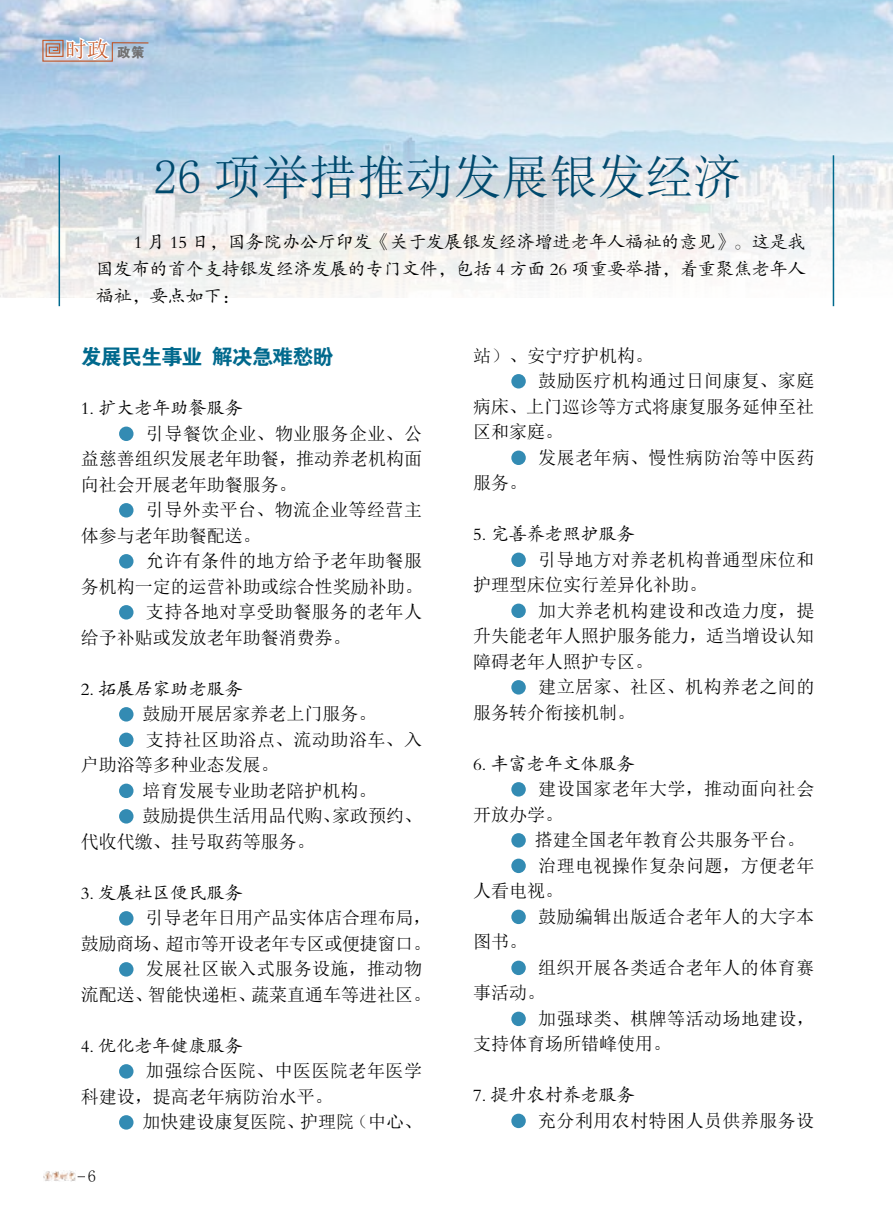
<style>
.page{position:relative;width:893px;height:1212px;background:#fff}
.page>*{position:absolute;margin:0;border:0;box-sizing:border-box;transform-origin:0 0}
.t1{font:48px "Sim Sun";color:#00496d}
.t2{font:21.6px "Sim Sun";color:#c45727}
.t3{font:21px "FZDHTK GBK1 0";letter-spacing:-.04em;color:#00698d}
.t4{font:18px/25.5px "Sim Sun";color:#000;text-align:justify}
.t5{font:18px/25.5px "Sim Sun";letter-spacing:.025em;color:#000}
.t6{font:18px/27px "FZKTK GBK1 0";color:#000;text-align:justify}
.t7{font:18px/25.5px "Sim Sun";letter-spacing:.03em;color:#000}
.t8{font:18px "Sim Sun";letter-spacing:-.02em;color:#000}
.t9{font:16.5px "Sim Sun";color:#000}
.s1{font-family:"FZDHTK GBK1 0";font-size:13.35px;color:#727171}
</style>
<div class="page">
<img style="left:44px;top:1170px;width:32px;height:11px">
<img style="left:0;top:0;width:893px;height:298px">
<svg style="left:119px;top:427px;width:15px;height:14px"></svg>
<div style="left:119px;top:503px;width:15px;height:14px;background:#338bb3;border-radius:50%"></div>
<div style="left:119px;top:554px;width:15px;height:14px;background:#338bb3;border-radius:50%"></div>
<div style="left:119px;top:605px;width:15px;height:14px;background:#338bb3;border-radius:50%"></div>
<div style="left:119px;top:707px;width:15px;height:14px;background:#338bb3;border-radius:50%"></div>
<svg style="left:119px;top:733px;width:15px;height:14px"></svg>
<svg style="left:119px;top:784px;width:15px;height:14px"></svg>
<div style="left:119px;top:809px;width:15px;height:14px;background:#338bb3;border-radius:50%"></div>
<div style="left:119px;top:911px;width:15px;height:14px;background:#338bb3;border-radius:50%"></div>
<div style="left:119px;top:962px;width:15px;height:14px;background:#338bb3;border-radius:50%"></div>
<div style="left:119px;top:1064px;width:15px;height:14px;background:#338bb3;border-radius:50%"></div>
<div style="left:119px;top:1115px;width:15px;height:14px;background:#338bb3;border-radius:50%"></div>
<div style="left:511px;top:374px;width:15px;height:14px;background:#338bb3;border-radius:50%"></div>
<div style="left:511px;top:451px;width:15px;height:14px;background:#338bb3;border-radius:50%"></div>
<div style="left:511px;top:553px;width:15px;height:14px;background:#338bb3;border-radius:50%"></div>
<div style="left:511px;top:604px;width:15px;height:14px;background:#338bb3;border-radius:50%"></div>
<div style="left:511px;top:680px;width:15px;height:14px;background:#338bb3;border-radius:50%"></div>
<div style="left:511px;top:782px;width:15px;height:14px;background:#338bb3;border-radius:50%"></div>
<div style="left:511px;top:833px;width:15px;height:14px;background:#338bb3;border-radius:50%"></div>
<div style="left:511px;top:859px;width:15px;height:14px;background:#338bb3;border-radius:50%"></div>
<div style="left:511px;top:910px;width:15px;height:14px;background:#338bb3;border-radius:50%"></div>
<svg style="left:511px;top:961px;width:15px;height:14px"></svg>
<svg style="left:511px;top:1012px;width:15px;height:14px"></svg>
<svg style="left:511px;top:1114px;width:15px;height:14px"></svg>
<hr style="left:59px;top:155px;width:1px;height:151px;background:#00698d">
<hr style="left:833px;top:155px;width:1px;height:151px;background:#00698d">
<svg style="left:42px;top:35px;width:107px;height:27px"></svg>
<p class="t2" style="left:66px;top:38px;width:80px">时政 <span class="s1">政策</span></p>
<h1 class="t1" style="left:153px;top:153px;width:590px">26 项举措推动发展银发经济</h1>
<p class="t6" style="left:96px;top:229px;width:712px;text-indent:38px">1 月 15 日，国务院办公厅印发《关于发展银发经济增进老年人福祉的意见》。这是我国发布的首个支持银发经济发展的专门文件，包括 4 方面 26 项重要举措，着重聚焦老年人福祉，要点如下：</p>
<p class="t3" style="left:81px;top:345px;width:254px">发展民生事业 解决急难愁盼</p>
<p class="t6" style="left:81px;top:395px;width:163px">1. 扩大老年助餐服务</p>
<p class="t4" style="left:81px;top:420px;width:343px;text-indent:65px">引导餐饮企业、物业服务企业、公益慈善组织发展老年助餐，推动养老机构面向社会开展老年助餐服务。</p>
<p class="t5" style="left:81px;top:497px;width:343px;text-indent:65px">引导外卖平台、物流企业等经营主体参与老年助餐配送。</p>
<p class="t5" style="left:146px;top:548px;width:278px">允许有条件的地方给予老年助餐服</p>
<p class="t4" style="left:81px;top:573px;width:343px">务机构一定的运营补助或综合性奖励补助。</p>
<p class="t5" style="left:146px;top:599px;width:278px">支持各地对享受助餐服务的老年人</p>
<p class="t4" style="left:81px;top:624px;width:271px">给予补贴或发放老年助餐消费券。</p>
<p class="t6" style="left:81px;top:675px;width:163px">2. 拓展居家助老服务</p>
<p class="t4" style="left:143px;top:701px;width:236px">鼓励开展居家养老上门服务。</p>
<p class="t7" style="left:146px;top:726px;width:278px">支持社区助浴点、流动助浴车、入</p>
<p class="t4" style="left:81px;top:752px;width:199px">户助浴等多种业态发展。</p>
<p class="t4" style="left:143px;top:777px;width:236px">培育发展专业助老陪护机构。</p>
<p class="t4" style="left:143px;top:803px;width:281px">鼓励提供生活用品代购、家政预约、</p>
<p class="t4" style="left:81px;top:828px;width:235px">代收代缴、挂号取药等服务。</p>
<p class="t6" style="left:81px;top:879px;width:163px">3. 发展社区便民服务</p>
<p class="t4" style="left:146px;top:905px;width:287px">引导老年日用产品实体店合理布局，</p>
<p class="t8" style="left:81px;top:934px;width:352px">鼓励商场、超市等开设老年专区或便捷窗口。</p>
<p class="t5" style="left:146px;top:956px;width:278px">发展社区嵌入式服务设施，推动物</p>
<p class="t4" style="left:81px;top:981px;width:352px">流配送、智能快递柜、蔬菜直通车等进社区。</p>
<p class="t6" style="left:81px;top:1032px;width:163px">4. 优化老年健康服务</p>
<p class="t5" style="left:81px;top:1058px;width:343px;text-indent:65px">加强综合医院、中医医院老年医学科建设，提高老年病防治水平。</p>
<p class="t4" style="left:143px;top:1109px;width:281px">加快建设康复医院、护理院（中心、</p>
<p class="t9" style="left:88px;top:1168px;width:10px">6</p>
<p class="t4" style="left:473px;top:342px;width:181px">站）、安宁疗护机构。</p>
<p class="t5" style="left:538px;top:368px;width:278px">鼓励医疗机构通过日间康复、家庭</p>
<p class="t4" style="left:473px;top:393px;width:343px">病床、上门巡诊等方式将康复服务延伸至社</p>
<p class="t4" style="left:473px;top:419px;width:91px">区和家庭。</p>
<p class="t5" style="left:538px;top:444px;width:278px">发展老年病、慢性病防治等中医药</p>
<p class="t4" style="left:473px;top:470px;width:55px">服务。</p>
<p class="t6" style="left:473px;top:521px;width:163px">5. 完善养老照护服务</p>
<p class="t5" style="left:473px;top:546px;width:343px;text-indent:65px">引导地方对养老机构普通型床位和护理型床位实行差异化补助。</p>
<p class="t4" style="left:473px;top:597px;width:343px;text-indent:65px">加大养老机构建设和改造力度，提升失能老年人照护服务能力，适当增设认知障碍老年人照护专区。</p>
<p class="t7" style="left:473px;top:674px;width:343px;text-indent:65px">建立居家、社区、机构养老之间的服务转介衔接机制。</p>
<p class="t6" style="left:473px;top:750px;width:163px">6. 丰富老年文体服务</p>
<p class="t5" style="left:473px;top:776px;width:343px;text-indent:65px">建设国家老年大学，推动面向社会开放办学。</p>
<p class="t4" style="left:535px;top:827px;width:271px">搭建全国老年教育公共服务平台。</p>
<p class="t5" style="left:538px;top:852px;width:278px">治理电视操作复杂问题，方便老年</p>
<p class="t4" style="left:473px;top:878px;width:91px">人看电视。</p>
<p class="t5" style="left:538px;top:903px;width:278px">鼓励编辑出版适合老年人的大字本</p>
<p class="t4" style="left:473px;top:929px;width:55px">图书。</p>
<p class="t5" style="left:538px;top:954px;width:278px">组织开展各类适合老年人的体育赛</p>
<p class="t4" style="left:473px;top:980px;width:73px">事活动。</p>
<p class="t7" style="left:538px;top:1005px;width:278px">加强球类、棋牌等活动场地建设，</p>
<p class="t4" style="left:473px;top:1031px;width:199px">支持体育场所错峰使用。</p>
<p class="t6" style="left:473px;top:1082px;width:163px">7. 提升农村养老服务</p>
<p class="t5" style="left:538px;top:1107px;width:278px">充分利用农村特困人员供养服务设</p>
</div>
